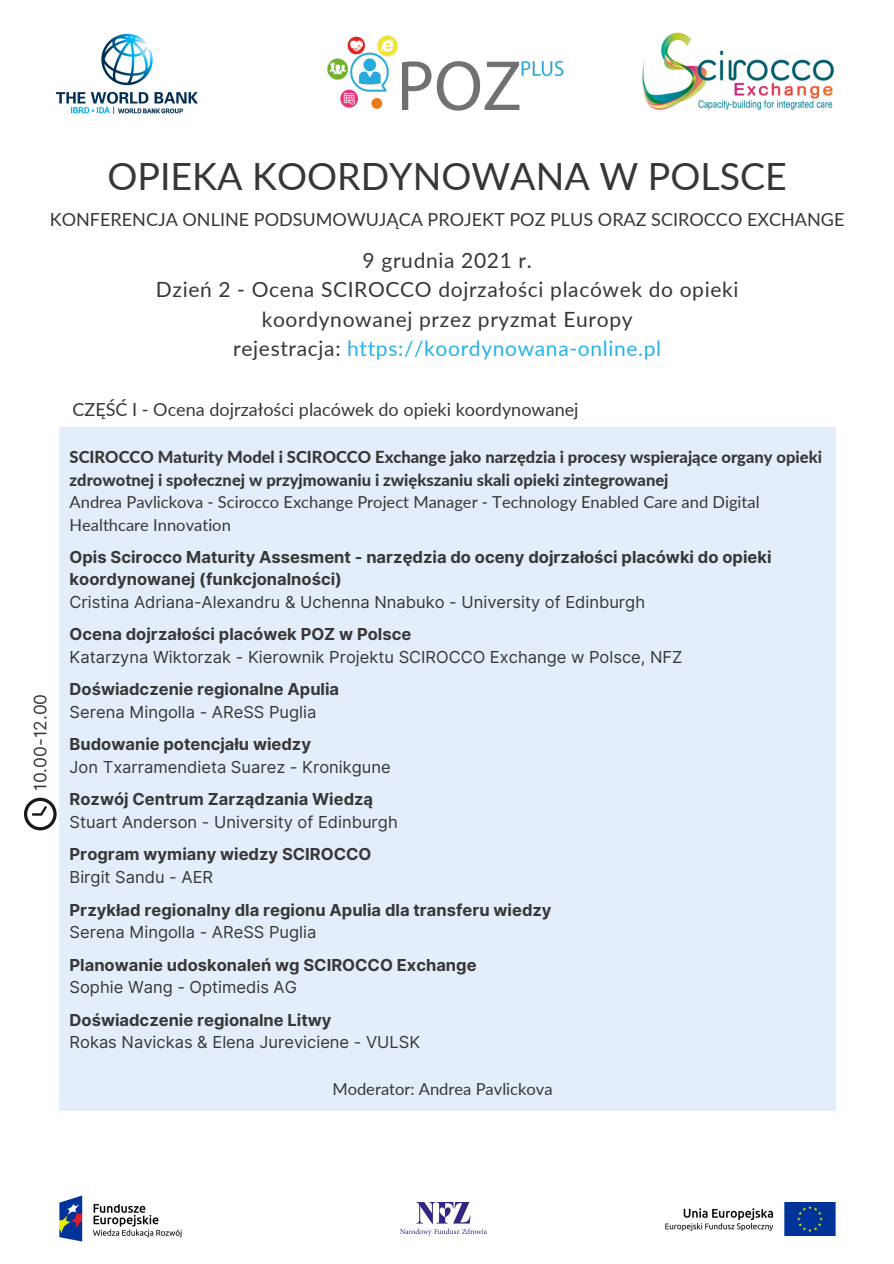
<style>
.page{position:relative;width:894px;height:1264px;background:#fff}
.page>*{position:absolute;margin:0;border:0;box-sizing:border-box;transform-origin:0 0}
.t1{font:37.5px "Lato";color:#373737}
.t2{font:21px/29.2px "Lato";letter-spacing:.03em;color:#373737;text-align:center}
.t3{font:21px "Lato";letter-spacing:.03em;color:#26b2eb}
.t4{font:18px "Lato";color:#373737}
.t5{font:17.25px "Inter";color:#373737}
.t6{font:700 16.5px/22.5px "Inter";color:#373737}
.t7{font:16.5px "Inter";color:#373737}
.t8{font:800 16.5px/22.5px "Lato";color:#373737}
.t9{font:16.5px/22.5px "Lato";color:#373737}
.s1{color:#373737}
</style>
<div class="page">
<div style="left:59px;top:427px;width:776px;height:684px;background:#e4eefa"></div>
<svg style="left:24px;top:797px;width:33px;height:33px"></svg>
<img style="left:400px;top:1202px;width:86px;height:33px">
<img style="left:59px;top:1195px;width:123px;height:47px">
<img style="left:665px;top:1202px;width:170px;height:33px">
<img style="left:327px;top:35px;width:237px;height:76px">
<img style="left:642px;top:32px;width:192px;height:78px">
<img style="left:57px;top:34px;width:141px;height:79px">
<p class="t1" style="left:107px;top:153px;width:681px">OPIEKA KOORDYNOWANA W POLSCE</p>
<p class="t4" style="left:50px;top:208px;width:796px">KONFERENCJA ONLINE PODSUMOWUJĄCA PROJEKT POZ PLUS ORAZ SCIROCCO EXCHANGE</p>
<p class="t2" style="left:362px;top:245px;width:170px">9 grudnia 2021 r.</p>
<p class="t2" style="left:156px;top:275px;width:584px">Dzień 2 - Ocena SCIROCCO dojrzałości placówek do opieki koordynowanej przez pryzmat Europy</p>
<p class="t3" style="left:233px;top:335px;width:429px"><span class="s1">rejestracja:</span> https://koordynowana-online.pl</p>
<p class="t5" style="left:30px;top:791px;width:99px;rotate:-90deg">10.00-12.00</p>
<p class="t4" style="left:72px;top:398px;width:507px">CZĘŚĆ I - Ocena dojrzałości placówek do opieki koordynowanej</p>
<p class="t8" style="left:70px;top:445px;width:753px">SCIROCCO Maturity Model i SCIROCCO Exchange jako narzędzia i procesy wspierające organy opieki zdrowotnej i społecznej w przyjmowaniu i zwiększaniu skali opieki zintegrowanej</p>
<p class="t9" style="left:70px;top:490px;width:691px">Andrea Pavlickova - Scirocco Exchange Project Manager - Technology Enabled Care and Digital<br>Healthcare Innovation</p>
<p class="t6" style="left:70px;top:545px;width:703px">Opis Scirocco Maturity Assesment - narzędzia do oceny dojrzałości placówki do opieki koordynowanej (funkcjonalności)</p>
<p class="t7" style="left:70px;top:591px;width:577px">Cristina Adriana-Alexandru &amp; Uchenna Nnabuko - University of Edinburgh</p>
<p class="t6" style="left:70px;top:623px;width:343px">Ocena dojrzałości placówek POZ w Polsce</p>
<p class="t7" style="left:70px;top:647px;width:614px">Katarzyna Wiktorzak - Kierownik Projektu SCIROCCO Exchange w Polsce, NFZ</p>
<p class="t6" style="left:70px;top:678px;width:271px">Doświadczenie regionalne Apulia</p>
<p class="t7" style="left:70px;top:702px;width:248px">Serena Mingolla - AReSS Puglia</p>
<p class="t6" style="left:70px;top:733px;width:243px">Budowanie potencjału wiedzy</p>
<p class="t7" style="left:70px;top:757px;width:322px">Jon Txarramendieta Suarez - Kronikgune</p>
<p class="t6" style="left:70px;top:788px;width:305px">Rozwój Centrum Zarządzania Wiedzą</p>
<p class="t7" style="left:70px;top:812px;width:329px">Stuart Anderson - University of Edinburgh</p>
<p class="t6" style="left:70px;top:843px;width:303px">Program wymiany wiedzy SCIROCCO</p>
<p class="t7" style="left:70px;top:867px;width:145px">Birgit Sandu - AER</p>
<p class="t6" style="left:70px;top:898px;width:483px">Przykład regionalny dla regionu Apulia dla transferu wiedzy</p>
<p class="t7" style="left:70px;top:922px;width:248px">Serena Mingolla - AReSS Puglia</p>
<p class="t6" style="left:70px;top:953px;width:408px">Planowanie udoskonaleń wg SCIROCCO Exchange</p>
<p class="t7" style="left:70px;top:977px;width:229px">Sophie Wang - Optimedis AG</p>
<p class="t6" style="left:70px;top:1008px;width:263px">Doświadczenie regionalne Litwy</p>
<p class="t7" style="left:70px;top:1032px;width:352px">Rokas Navickas &amp; Elena Jureviciene - VULSK</p>
<p class="t9" style="left:332px;top:1077px;width:222px">Moderator: Andrea Pavlickova</p>
</div>
